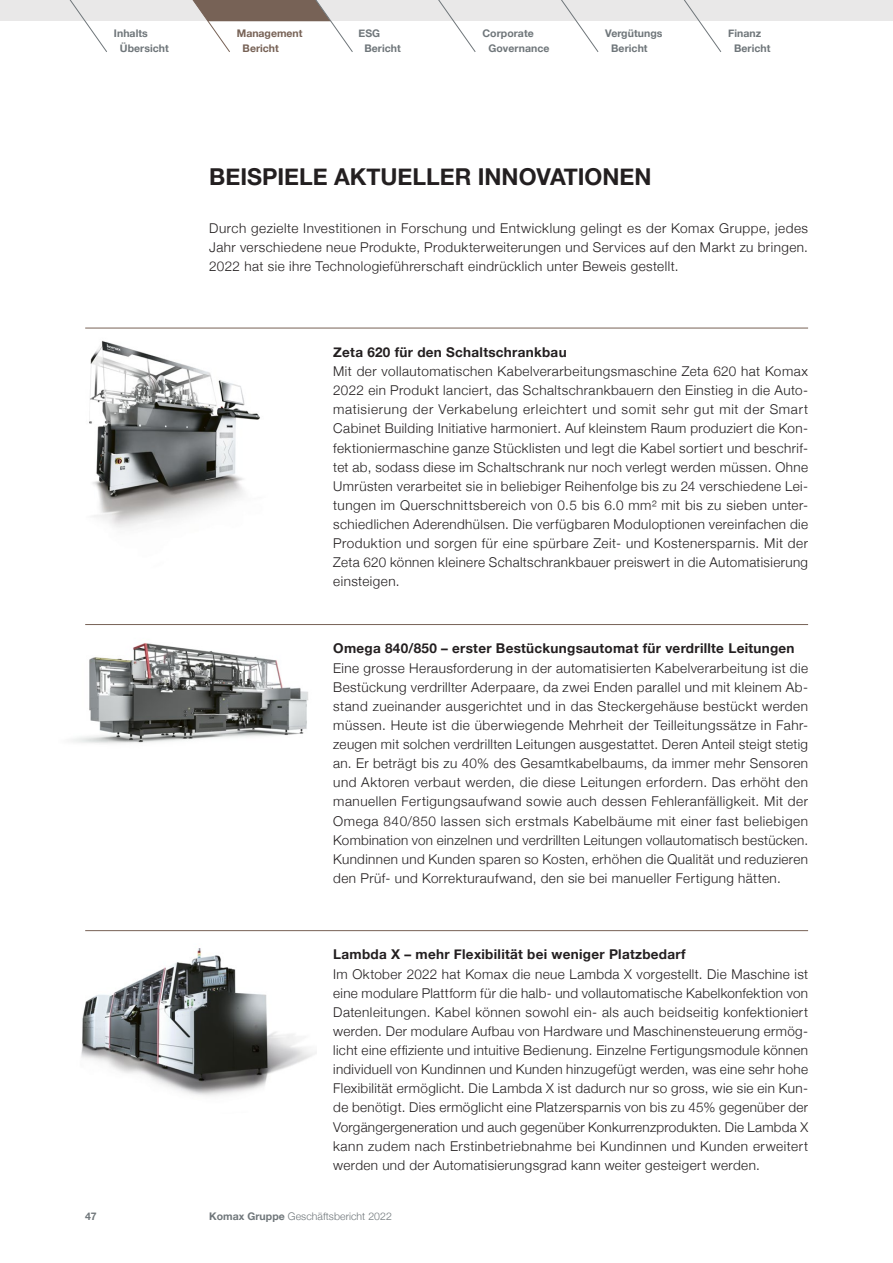
<style>
.page{position:relative;width:893px;height:1263px;background:#fff}
.page>*{position:absolute;margin:0;border:0;box-sizing:border-box;transform-origin:0 0}
.t1{font:700 23.25px "Helvetica Neue";color:#231f20}
.t2{font:300 13.5px/19px "Helvetica Neue";letter-spacing:.03em;color:#231f20;text-align:justify}
.t3{font:700 13.5px "Helvetica Neue";letter-spacing:.02em;color:#231f20}
.t4{font:700 10.5px/14.7px "Helvetica Neue";letter-spacing:.005em;color:#6f767a}
.t5{font:300 10.5px "Helvetica Neue";letter-spacing:.005em;color:#6f767a}
.t6{font:700 10.5px/14.7px "Helvetica Neue";color:#776256}
.s1{font-weight:700}
</style>
<div class="page">
<div style="left:0;top:0;width:893px;height:21px;background:#e9e8e8"></div>
<svg style="left:69px;top:0;width:38px;height:52px"></svg>
<svg style="left:438px;top:0;width:38px;height:52px"></svg>
<svg style="left:561px;top:0;width:38px;height:52px"></svg>
<svg style="left:684px;top:0;width:37px;height:52px"></svg>
<svg style="left:192px;top:0;width:161px;height:52px"></svg>
<img style="left:85px;top:327px;width:211px;height:201px">
<hr style="left:85px;top:328px;width:723px;height:1px;background:#776256">
<hr style="left:85px;top:624px;width:723px;height:1px;background:#776256">
<hr style="left:85px;top:930px;width:723px;height:1px;background:#776256">
<img style="left:71px;top:643px;width:237px;height:101px">
<img style="left:81px;top:948px;width:235px;height:148px">
<p class="t4" style="left:120px;top:26px;width:51px;text-indent:-6px">Inhalts<br>Übersicht</p>
<p class="t6" style="left:243px;top:26px;width:61px;text-indent:-6px">Management<br>Bericht</p>
<p class="t4" style="left:364px;top:26px;width:38px;text-indent:-6px">ESG<br>Bericht</p>
<p class="t4" style="left:488px;top:26px;width:63px;text-indent:-6px">Corporate<br>Governance</p>
<p class="t4" style="left:611px;top:26px;width:53px;text-indent:-6px">Vergütungs<br>Bericht</p>
<p class="t4" style="left:734px;top:26px;width:38px;text-indent:-6px">Finanz<br>Bericht</p>
<h1 class="t1" style="left:209px;top:162px;width:444px">BEISPIELE AKTUELLER INNOVATIONEN</h1>
<p class="t2" style="left:209px;top:218px;width:600px">Durch gezielte Investitionen in Forschung und Entwicklung gelingt es der Komax Gruppe, jedes Jahr verschiedene neue Produkte, Produkterweiterungen und Services auf den Markt zu bringen.<br>2022 hat sie ihre Technologieführerschaft eindrücklich unter Beweis gestellt.</p>
<p class="t3" style="left:333px;top:344px;width:235px">Zeta 620 für den Schaltschrankbau</p>
<p class="t2" style="left:333px;top:361px;width:476px">Mit der vollautomatischen Kabelverarbeitungsmaschine Zeta 620 hat Komax 2022 ein Produkt lanciert, das Schaltschrankbauern den Einstieg in die Auto&shy;matisierung der Verkabelung erleichtert und somit sehr gut mit der Smart Cabinet Building Initiative harmoniert. Auf kleinstem Raum produziert die Kon&shy;fektioniermaschine ganze Stücklisten und legt die Kabel sortiert und beschrif&shy;tet ab, sodass diese im Schaltschrank nur noch verlegt werden müssen. Ohne Umrüsten verarbeitet sie in beliebiger Reihenfolge bis zu 24 verschiedene Lei&shy;tungen im Querschnittsbereich von 0.5 bis 6.0 mm² mit bis zu sieben unter&shy;schiedlichen Aderendhülsen. Die verfügbaren Moduloptionen vereinfachen die Produktion und sorgen für eine spürbare Zeit- und Kostenersparnis. Mit der Zeta 620 können kleinere Schaltschrankbauer preiswert in die Automatisierung einsteigen.</p>
<p class="t3" style="left:333px;top:640px;width:463px">Omega 840/850 – erster Bestückungsautomat für verdrillte Leitungen</p>
<p class="t2" style="left:333px;top:658px;width:476px">Eine grosse Herausforderung in der automatisierten Kabelverarbeitung ist die Bestückung verdrillter Aderpaare, da zwei Enden parallel und mit kleinem Ab&shy;stand zueinander ausgerichtet und in das Steckergehäuse bestückt werden müssen. Heute ist die überwiegende Mehrheit der Teilleitungssätze in Fahr&shy;zeugen mit solchen verdrillten Leitungen ausgestattet. Deren Anteil steigt stetig an. Er beträgt bis zu 40% des Gesamtkabelbaums, da immer mehr Sensoren und Aktoren verbaut werden, die diese Leitungen erfordern. Das erhöht den manuellen Fertigungsaufwand sowie auch dessen Fehleranfälligkeit. Mit der Omega 840/850 lassen sich erstmals Kabelbäume mit einer fast beliebigen Kombination von einzelnen und verdrillten Leitungen vollautomatisch bestücken.<br>Kundinnen und Kunden sparen so Kosten, erhöhen die Qualität und reduzieren den Prüf- und Korrekturaufwand, den sie bei manueller Fertigung hätten.</p>
<p class="t3" style="left:333px;top:946px;width:354px">Lambda X – mehr Flexibilität bei weniger Platzbedarf</p>
<p class="t2" style="left:333px;top:964px;width:476px">Im Oktober 2022 hat Komax die neue Lambda X vorgestellt. Die Maschine ist eine modulare Plattform für die halb- und vollautomatische Kabelkonfektion von Datenleitungen. Kabel können sowohl ein- als auch beidseitig konfektioniert werden. Der modulare Aufbau von Hardware und Maschinensteuerung ermög&shy;licht eine effiziente und intuitive Bedienung. Einzelne Fertigungsmodule können individuell von Kundinnen und Kunden hinzugefügt werden, was eine sehr hohe Flexibilität ermöglicht. Die Lambda X ist dadurch nur so gross, wie sie ein Kun&shy;de benötigt. Dies ermöglicht eine Platzersparnis von bis zu 45% gegenüber der Vorgängergeneration und auch gegenüber Konkurrenzprodukten. Die Lambda X kann zudem nach Erstinbetriebnahme bei Kundinnen und Kunden erweitert werden und der Automatisierungsgrad kann weiter gesteigert werden.</p>
<p class="t4" style="left:85px;top:1209px;width:13px">47</p>
<p class="t5" style="left:209px;top:1210px;width:184px"><span class="s1">Komax Gruppe</span> Geschäftsbericht 2022</p>
</div>
